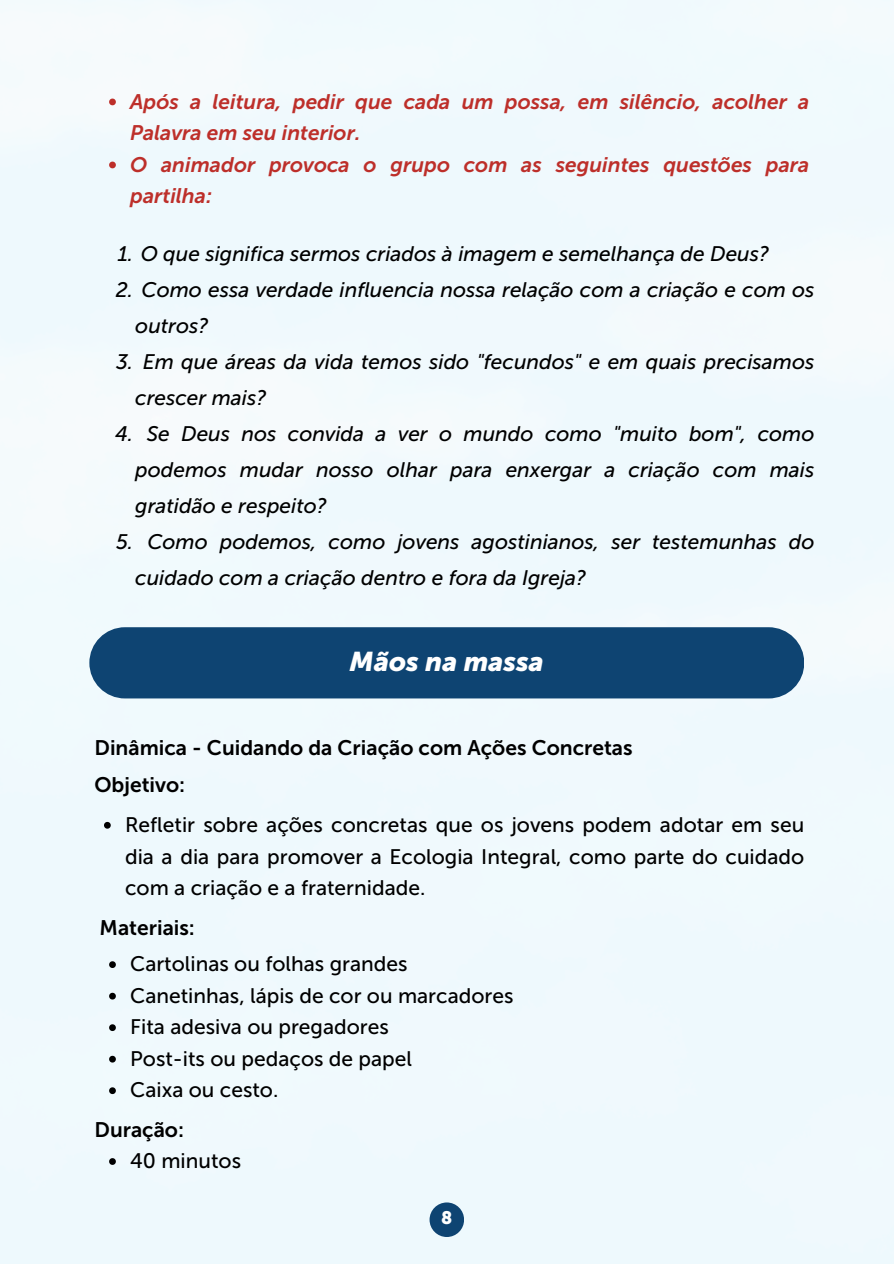
<style>
.page{position:relative;width:894px;height:1264px;background:#fff}
.page>*{position:absolute;margin:0;border:0;box-sizing:border-box;transform-origin:0 0}
.t1{font:italic 27px "Museo Sans 900";color:#fff}
.t2{font:italic 21px/36px "Museo Sans 500";color:#000}
.t3{font:21px/31.5px "Museo Sans 500";color:#000;text-align:justify}
.t4{font:italic 21px/31.5px "Museo Sans 700";color:#bd2f2a}
.t5{font:21px "Museo Sans 700";color:#000}
.t6{font:18px "Museo Sans 900";color:#fff}
</style>
<div class="page">
<div style="left:0;top:0;width:893px;height:1263px;background:#f0f9fd"></div>
<div style="left:429px;top:1202px;width:35px;height:34px;background:#0e4472;border-radius:50%"></div>
<div style="left:89px;top:627px;width:715px;height:71px;background:#0e4472;border-radius:36px"></div>
<svg style="left:109px;top:961px;width:7px;height:7px"></svg>
<svg style="left:109px;top:992px;width:7px;height:7px"></svg>
<svg style="left:109px;top:1024px;width:7px;height:7px"></svg>
<svg style="left:109px;top:1055px;width:7px;height:7px"></svg>
<svg style="left:109px;top:1087px;width:7px;height:7px"></svg>
<svg style="left:104px;top:822px;width:7px;height:6px"></svg>
<svg style="left:109px;top:99px;width:7px;height:6px"></svg>
<svg style="left:109px;top:162px;width:7px;height:6px"></svg>
<svg style="left:109px;top:1158px;width:7px;height:6px"></svg>
<p class="t4" style="left:130px;top:86px;width:680px">Após a leitura, pedir que cada um possa, em silêncio, acolher a<br>Palavra em seu interior.</p>
<p class="t4" style="left:130px;top:149px;width:680px">O animador provoca o grupo com as seguintes questões para partilha:</p>
<p class="t2" style="left:118px;top:235px;width:653px">1. O que significa sermos criados à imagem e semelhança de Deus?</p>
<p class="t2" style="left:135px;top:271px;width:680px;text-indent:-19px">2. Como essa verdade influencia nossa relação com a criação e com os outros?</p>
<p class="t2" style="left:135px;top:343px;width:680px;text-indent:7px">Em que áreas da vida temos sido "fecundos" e em quais precisamos crescer mais?</p>
<p class="t2" style="left:116px;top:343px;width:19px">3.</p>
<p class="t2" style="left:135px;top:415px;width:680px;text-align:justify;text-indent:11px">Se Deus nos convida a ver o mundo como "muito bom", como podemos mudar nosso olhar para enxergar a criação com mais gratidão e respeito?</p>
<p class="t2" style="left:115px;top:415px;width:19px">4.</p>
<p class="t2" style="left:135px;top:523px;width:680px;text-indent:12px">Como podemos, como jovens agostinianos, ser testemunhas do cuidado com a criação dentro e fora da Igreja?</p>
<p class="t2" style="left:116px;top:523px;width:19px">5.</p>
<p class="t1" style="left:349px;top:646px;width:196px">Mãos na massa</p>
<p class="t5" style="left:94px;top:735px;width:539px">Dinâmica - Cuidando da Criação com Ações Concretas</p>
<p class="t5" style="left:94px;top:772px;width:92px">Objetivo:</p>
<p class="t3" style="left:125px;top:809px;width:680px">Refletir sobre ações concretas que os jovens podem adotar em seu dia a dia para promover a Ecologia Integral, como parte do cuidado com a criação e a fraternidade.</p>
<p class="t5" style="left:100px;top:915px;width:97px">Materiais:</p>
<p class="t3" style="left:130px;top:948px;width:279px">Cartolinas ou folhas grandes</p>
<p class="t3" style="left:130px;top:980px;width:384px">Canetinhas, lápis de cor ou marcadores</p>
<p class="t3" style="left:130px;top:1011px;width:260px">Fita adesiva ou pregadores</p>
<p class="t3" style="left:130px;top:1043px;width:283px">Post-its ou pedaços de papel</p>
<h1 class="t3" style="left:130px;top:1074px;width:150px">Caixa ou cesto.</h1>
<p class="t5" style="left:94px;top:1117px;width:91px">Duração:</p>
<p class="t3" style="left:130px;top:1145px;width:112px">40 minutos</p>
<p class="t6" style="left:441px;top:1207px;width:13px">8</p>
</div>
